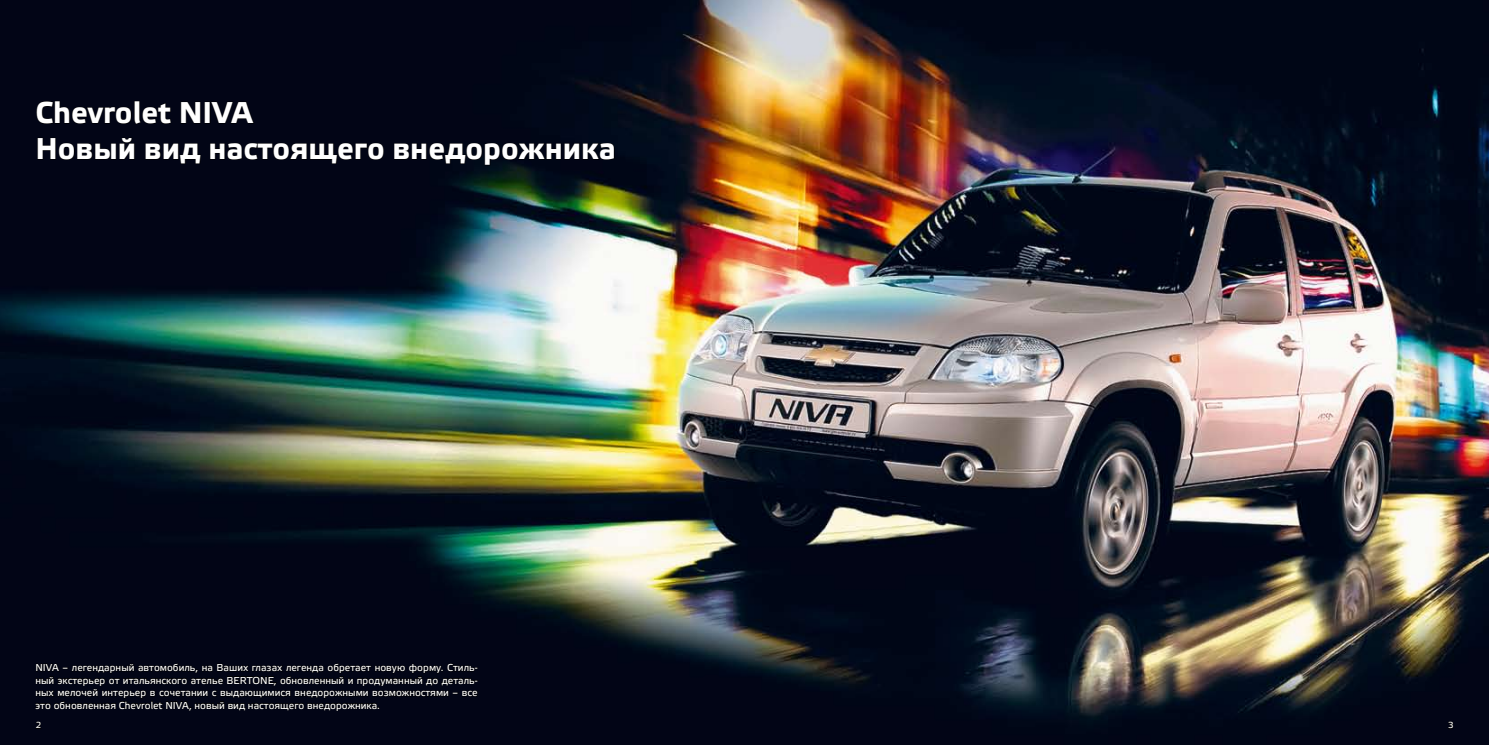
<style>
.page{position:relative;width:1489px;height:745px;background:#fff}
.page>*{position:absolute;margin:0;border:0;box-sizing:border-box;transform-origin:0 0}
.t1{font:30px/36px "Etelka Bol";color:#fff}
.t2{font:10px/12.5px "Etelka Reg";color:#fff;text-align:justify}
.t3{font:8.75px "Etelka Reg";color:#fff}
</style>
<div class="page">
<img style="left:0;top:0;width:1488px;height:744px">
<svg style="left:36px;top:101px;width:136px;height:24px;background:#010311"></svg>
<svg style="left:180px;top:101px;width:21px;height:23px"></svg>
<div style="left:205px;top:102px;width:5px;height:21px;border:1px solid #000"></div>
<svg style="left:210px;top:101px;width:45px;height:23px"></svg>
<svg style="left:37px;top:137px;width:98px;height:23px;background:#010310"></svg>
<svg style="left:145px;top:143px;width:56px;height:21px"></svg>
<svg style="left:210px;top:142px;width:174px;height:22px;background:#010311"></svg>
<svg style="left:393px;top:142px;width:221px;height:23px;background:#000411"></svg>
<svg style="left:35px;top:662px;width:443px;height:48px;background:#01030e"></svg>
<svg style="left:35px;top:720px;width:6px;height:8px"></svg>
<svg style="left:1440px;top:720px;width:13px;height:8px"></svg>
<h1 class="t1" style="left:35px;top:95px;width:582px">Chevrolet NIVA<br>Новый вид настоящего внедорожника</h1>
<p class="t2" style="left:35px;top:661px;width:444px">NIVA – легендарный автомобиль, на Ваших глазах легенда обретает новую форму. Стиль&shy;ный экстерьер от итальянского ателье BERTONE, обновленный и продуманный до деталь&shy;ных мелочей интерьер в сочетании с выдающимися внедорожными возможностями – все это обновленная Chevrolet NIVA, новый вид настоящего внедорожника.</p>
<p class="t3" style="left:36px;top:719px;width:7px">2</p>
<p class="t3" style="left:1447px;top:719px;width:7px">3</p>
</div>
